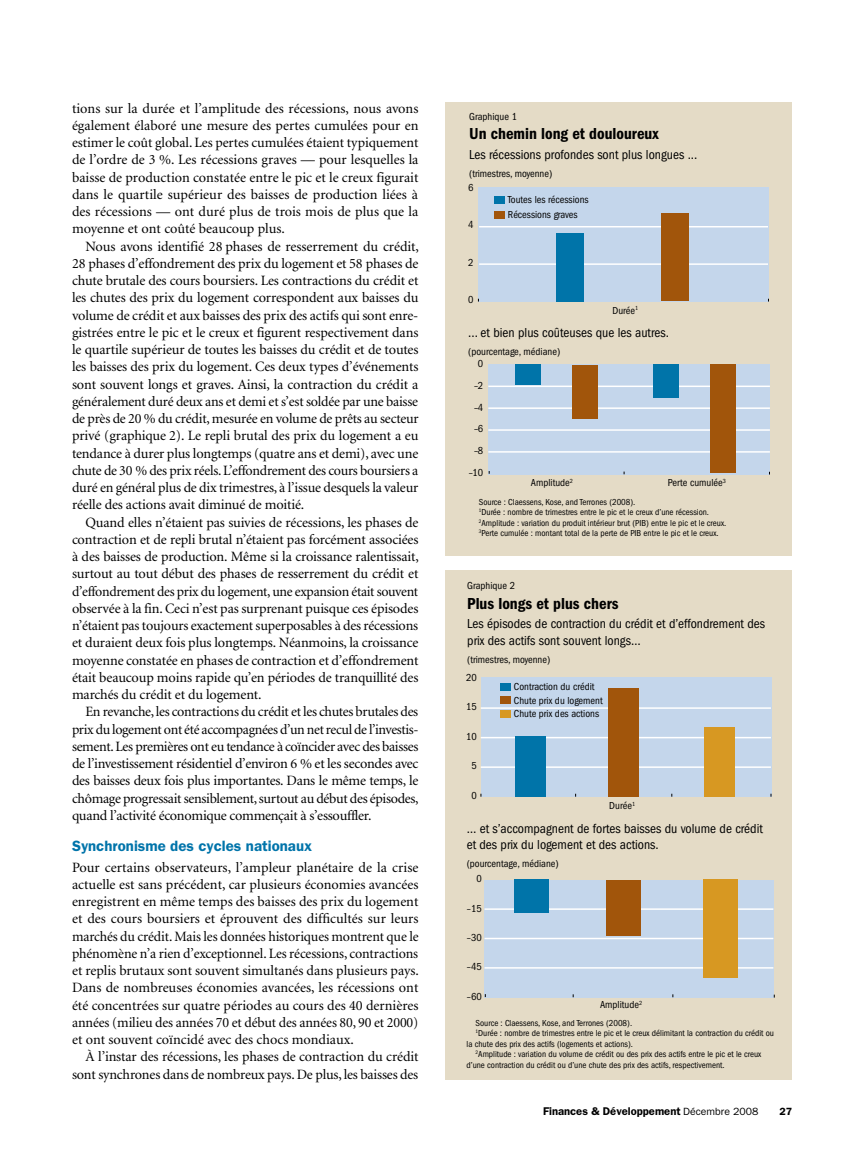
<style>
.page{position:relative;width:864px;height:1161px;background:#fff}
.page>*{position:absolute;margin:0;border:0;box-sizing:border-box;transform-origin:0 0}
.t1{font:600 condensed 16.5px "Franklin Gothic";color:#000}
.t2{font:600 15px "Franklin Gothic";color:#0074aa}
.t3{font:14.25px/17.2px "Minion";letter-spacing:-.01em;color:#000;text-align:justify}
.t4{font:condensed 13.5px/16.5px "Franklin Gothic";color:#000}
.t5{font:600 11.25px "Franklin Gothic";color:#000}
.t6{font:condensed 10.5px/13.5px "Franklin Gothic";color:#000}
.t7{font:600 10.5px "Franklin Gothic";color:#000}
.t8{font:condensed 9px/10.5px "Franklin Gothic";color:#000}
.s1{font-weight:400;font-size:10.5px}
</style>
<div class="page">
<div style="left:446px;top:570px;width:346px;height:510px;background:#e4dbc6"></div>
<div style="left:484px;top:880px;width:290px;height:118px;background:#c4d6eb"></div>
<hr style="left:485px;top:967px;width:288px;height:2px;background:#fff">
<hr style="left:485px;top:938px;width:288px;height:1px;background:#fff">
<hr style="left:485px;top:908px;width:288px;height:2px;background:#fff">
<div style="left:481px;top:678px;width:290px;height:119px;background:#c4d6eb"></div>
<hr style="left:481px;top:766px;width:290px;height:2px;background:#fff">
<hr style="left:481px;top:737px;width:290px;height:1px;background:#fff">
<hr style="left:481px;top:707px;width:290px;height:2px;background:#fff">
<div style="left:514px;top:880px;width:34px;height:33px;background:#0074a9"></div>
<div style="left:606px;top:880px;width:35px;height:56px;background:#a1550b"></div>
<div style="left:703px;top:880px;width:34px;height:98px;background:#d79822"></div>
<div style="left:500px;top:683px;width:11px;height:7px;background:#0074a9"></div>
<div style="left:500px;top:697px;width:11px;height:7px;background:#a1550b"></div>
<div style="left:500px;top:710px;width:11px;height:7px;background:#d79822"></div>
<div style="left:515px;top:736px;width:31px;height:61px;background:#0074a9"></div>
<div style="left:609px;top:688px;width:30px;height:109px;background:#a1550b"></div>
<div style="left:705px;top:727px;width:30px;height:70px;background:#d79822"></div>
<div style="left:446px;top:102px;width:346px;height:454px;background:#e4dbc6"></div>
<div style="left:488px;top:364px;width:282px;height:110px;background:#c4d6eb"></div>
<hr style="left:488px;top:451px;width:282px;height:2px;background:#fff">
<hr style="left:488px;top:429px;width:282px;height:2px;background:#fff">
<hr style="left:488px;top:407px;width:282px;height:2px;background:#fff">
<hr style="left:488px;top:386px;width:282px;height:1px;background:#fff">
<div style="left:478px;top:187px;width:291px;height:115px;background:#c4d6eb"></div>
<hr style="left:479px;top:263px;width:289px;height:2px;background:#fff">
<hr style="left:479px;top:226px;width:289px;height:1px;background:#fff">
<div style="left:557px;top:233px;width:27px;height:68px;background:#0074a9"></div>
<div style="left:661px;top:213px;width:27px;height:88px;background:#a1550b"></div>
<div style="left:572px;top:365px;width:26px;height:53px;background:#a1550b"></div>
<div style="left:710px;top:364px;width:26px;height:109px;background:#a1550b"></div>
<div style="left:515px;top:364px;width:26px;height:21px;background:#0074a9"></div>
<div style="left:653px;top:364px;width:26px;height:34px;background:#0074a9"></div>
<div style="left:494px;top:196px;width:11px;height:7px;background:#0074a9"></div>
<div style="left:494px;top:211px;width:11px;height:7px;background:#a1550b"></div>
<p class="t3" style="left:72px;top:100px;width:348px">tions sur la durée et l’amplitude des récessions, nous avons également élaboré une mesure des pertes cumulées pour en estimer le coût global. Les pertes cumulées étaient typiquement de l’ordre de 3 %. Les récessions graves — pour lesquelles la baisse de production constatée entre le pic et le creux figurait dans le quartile supérieur des baisses de production liées à des récessions — ont duré plus de trois mois de plus que la moyenne et ont coûté beaucoup plus.</p>
<p class="t3" style="left:72px;top:238px;width:349px;text-indent:14px">Nous avons identifié 28 phases de resserrement du crédit, 28 phases d’effondrement des prix du logement et 58 phases de chute brutale des cours boursiers. Les contractions du crédit et les chutes des prix du logement correspondent aux baisses du volume de crédit et aux baisses des prix des actifs qui sont enre&shy;gistrées entre le pic et le creux et figurent respectivement dans le quartile supérieur de toutes les baisses du crédit et de toutes les baisses des prix du logement. Ces deux types d’événements sont souvent longs et graves. Ainsi, la contraction du crédit a généralement duré deux ans et demi et s’est soldée par une baisse de près de 20 % du crédit, mesurée en volume de prêts au secteur privé (graphique 2). Le repli brutal des prix du logement a eu tendance à durer plus longtemps (quatre ans et demi), avec une chute de 30 % des prix réels. L’effondrement des cours boursiers a duré en général plus de dix trimestres, à l’issue desquels la valeur réelle des actions avait diminué de moitié.</p>
<p class="t3" style="left:72px;top:514px;width:348px;text-indent:14px">Quand elles n’étaient pas suivies de récessions, les phases de contraction et de repli brutal n’étaient pas forcément associées à des baisses de production. Même si la croissance ralentissait, surtout au tout début des phases de resserrement du crédit et d’effondrement des prix du logement, une expansion était souvent observée à la fin. Ceci n’est pas surprenant puisque ces épisodes n’étaient pas toujours exactement superposables à des récessions et duraient deux fois plus longtemps. Néanmoins, la croissance moyenne constatée en phases de contraction et d’effondrement était beaucoup moins rapide qu’en périodes de tranquillité des marchés du crédit et du logement.</p>
<p class="t3" style="left:72px;top:704px;width:348px;text-indent:14px">En revanche, les contractions du crédit et les chutes brutales des prix du logement ont été accompagnées d’un net recul de l’investis&shy;sement. Les premières ont eu tendance à coïncider avec des baisses de l’investissement résidentiel d’environ 6 % et les secondes avec des baisses deux fois plus importantes. Dans le même temps, le chômage progressait sensiblement, surtout au début des épisodes, quand l’activité économique commençait à s’essouffler.</p>
<p class="t2" style="left:72px;top:837px;width:242px">Synchronisme des cycles nationaux</p>
<p class="t3" style="left:72px;top:859px;width:348px">Pour certains observateurs, l’ampleur planétaire de la crise actuelle est sans précédent, car plusieurs économies avancées enregistrent en même temps des baisses des prix du logement et des cours boursiers et éprouvent des difficultés sur leurs marchés du crédit. Mais les données historiques montrent que le phénomène n’a rien d’exceptionnel. Les récessions, contractions et replis brutaux sont souvent simultanés dans plusieurs pays.<br>Dans de nombreuses économies avancées, les récessions ont été concentrées sur quatre périodes au cours des 40 dernières années (milieu des années 70 et début des années 80, 90 et 2000) et ont souvent coïncidé avec des chocs mondiaux.</p>
<p class="t3" style="left:72px;top:1049px;width:348px;text-align:right">À l’instar des récessions, les phases de contraction du crédit sont synchrones dans de nombreux pays. De plus, les baisses des</p>
<p class="t6" style="left:469px;top:110px;width:49px">Graphique 1</p>
<p class="t1" style="left:469px;top:124px;width:191px">Un chemin long et douloureux</p>
<p class="t4" style="left:469px;top:146px;width:230px">Les récessions profondes sont plus longues ...</p>
<p class="t6" style="left:469px;top:167px;width:85px">(trimestres, moyenne)</p>
<p class="t6" style="left:468px;top:181px;width:7px">6</p>
<p class="t6" style="left:468px;top:218px;width:7px">4</p>
<p class="t6" style="left:468px;top:256px;width:7px">2</p>
<p class="t6" style="left:468px;top:293px;width:7px">0</p>
<p class="t6" style="left:508px;top:193px;width:82px;line-height:15px">Toutes les récessions<br>Récessions graves</p>
<p class="t6" style="left:613px;top:304px;width:27px">Durée<sup>1</sup></p>
<p class="t4" style="left:468px;top:325px;width:202px">... et bien plus coûteuses que les autres.</p>
<p class="t6" style="left:468px;top:345px;width:93px">(pourcentage, médiane)</p>
<p class="t6" style="left:478px;top:357px;width:7px">0</p>
<p class="t6" style="left:474px;top:379px;width:11px">–2</p>
<p class="t6" style="left:474px;top:400px;width:11px">–4</p>
<p class="t6" style="left:474px;top:422px;width:11px">–6</p>
<p class="t6" style="left:474px;top:444px;width:11px">–8</p>
<p class="t6" style="left:469px;top:466px;width:16px">–10</p>
<p class="t6" style="left:531px;top:476px;width:44px">Amplitude<sup>2</sup></p>
<p class="t6" style="left:668px;top:476px;width:59px">Perte cumulée<sup>3</sup></p>
<p class="t8" style="left:479px;top:497px;width:249px">Source : Claessens, Kose, and Terrones (2008).<br><sup>1</sup>Durée : nombre de trimestres entre le pic et le creux d’une récession.<br><sup>2</sup>Amplitude : variation du produit intérieur brut (PIB) entre le pic et le creux.<br><sup>3</sup>Perte cumulée : montant total de la perte de PIB entre le pic et le creux.</p>
<p class="t6" style="left:467px;top:579px;width:49px">Graphique 2</p>
<p class="t1" style="left:467px;top:594px;width:153px">Plus longs et plus chers</p>
<p class="t4" style="left:467px;top:616px;width:299px">Les épisodes de contraction du crédit et d’effondrement des prix des actifs sont souvent longs…</p>
<p class="t6" style="left:467px;top:653px;width:85px">(trimestres, moyenne)</p>
<p class="t6" style="left:466px;top:671px;width:12px">20</p>
<p class="t6" style="left:466px;top:700px;width:12px">15</p>
<p class="t6" style="left:466px;top:730px;width:12px">10</p>
<p class="t6" style="left:472px;top:759px;width:7px">5</p>
<p class="t6" style="left:472px;top:789px;width:7px">0</p>
<p class="t6" style="left:514px;top:680px;width:90px">Contraction du crédit<br>Chute prix du logement<br>Chute prix des actions</p>
<p class="t6" style="left:609px;top:799px;width:27px">Durée<sup>1</sup></p>
<p class="t4" style="left:467px;top:820px;width:298px">… et s’accompagnent de fortes baisses du volume de crédit et des prix du logement et des actions.</p>
<p class="t6" style="left:467px;top:857px;width:93px">(pourcentage, médiane)</p>
<p class="t6" style="left:476px;top:872px;width:7px">0</p>
<p class="t6" style="left:467px;top:902px;width:16px">–15</p>
<p class="t6" style="left:467px;top:931px;width:16px">–30</p>
<p class="t6" style="left:467px;top:960px;width:16px">–45</p>
<p class="t6" style="left:467px;top:990px;width:16px">–60</p>
<p class="t6" style="left:600px;top:998px;width:44px">Amplitude<sup>2</sup></p>
<p class="t8" style="left:476px;top:1018px;width:158px">Source : Claessens, Kose, and Terrones (2008).</p>
<p class="t8" style="left:476px;top:1028px;width:300px"><sup>1</sup>Durée : nombre de trimestres entre le pic et le creux délimitant la contraction du crédit ou</p>
<p class="t8" style="left:467px;top:1039px;width:168px">la chute des prix des actifs (logements et actions).</p>
<p class="t8" style="left:476px;top:1049px;width:287px"><sup>2</sup>Amplitude : variation du volume de crédit ou des prix des actifs entre le pic et le creux</p>
<p class="t8" style="left:467px;top:1060px;width:260px">d’une contraction du crédit ou d’une chute des prix des actifs, respectivement.</p>
<p class="t5" style="left:543px;top:1105px;width:217px">Finances &amp; Développement <span class="s1">Décembre 2008</span></p>
<p class="t7" style="left:779px;top:1106px;width:13px">27</p>
</div>
